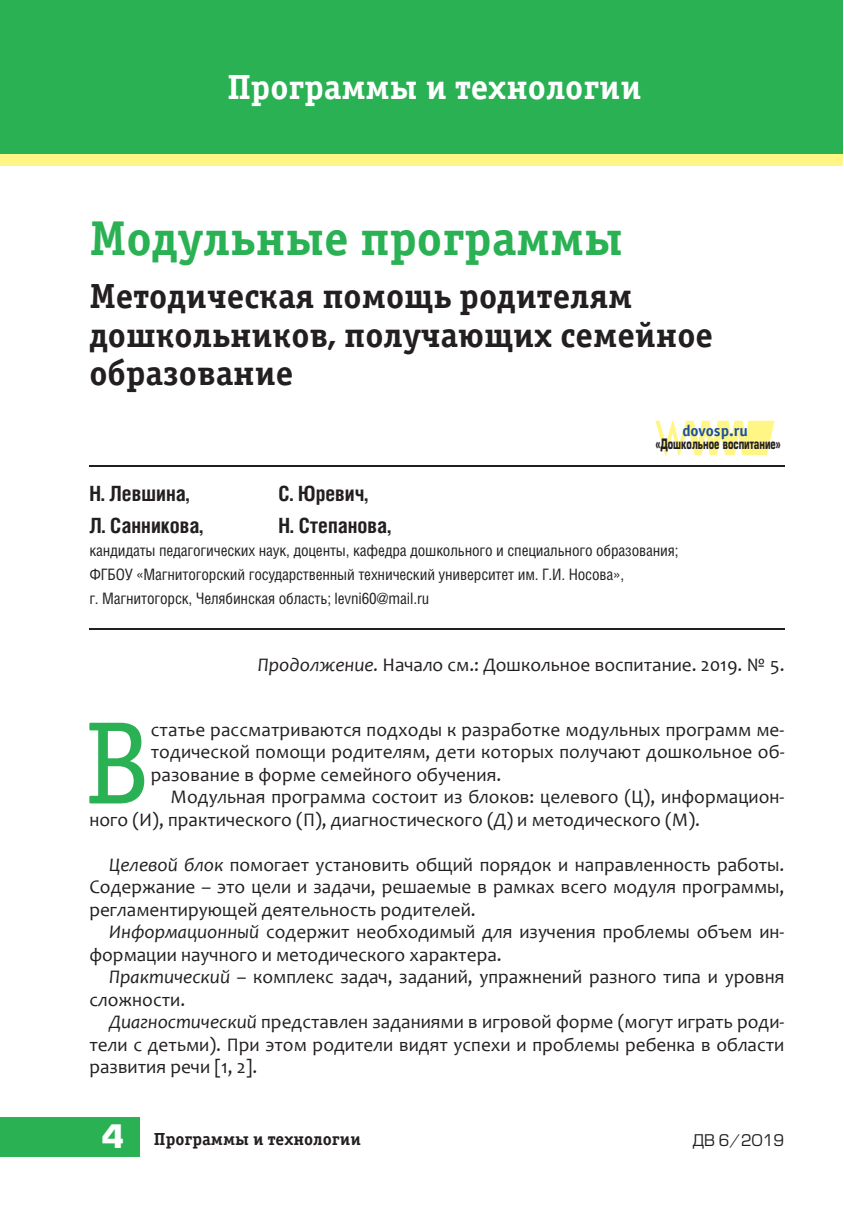
<style>
.page{position:relative;width:844px;height:1216px;background:#fff}
.page>*{position:absolute;margin:0;border:0;box-sizing:border-box;transform-origin:0 0}
.t1{font:117.77px "Officina Serif Book ITC";color:#29b154}
.t2{font:49px "Officina Serif Bold ITC";color:#29b154}
.t3{font:35px/38.5px "Officina Serif Bold ITC";color:#231f20}
.t4{font:35px "Officina Serif Bold ITC";color:#fff}
.t5{font:700 21px "Helios Cond";color:#231f20}
.t6{font:19.25px/22.4px "Candara";color:#231f20;text-align:justify}
.t7{font:17.5px "Officina Serif Bold ITC";color:#231f20}
.t8{font:15.75px/23.6px "Helios Cond";letter-spacing:-.01em;color:#231f20}
.t9{font:15.75px "Officina Sans Bold ITC";color:#1a50a3}
.t10{font:15.75px "Europe";color:#231f20}
.t11{font:700 14px "Europe";color:#231f20;scale:.65 1}
.s1{font-style:italic}
.s2{font-family:"Europe";font-weight:700;font-size:31.5px;color:#fff}
</style>
<div class="page">
<div style="left:0;top:1116px;width:139px;height:40px;background:#29b154"></div>
<hr style="left:89px;top:465px;width:695px;height:1px;background:#231f20">
<hr style="left:89px;top:628px;width:695px;height:1px;background:#231f20">
<div style="left:0;top:141px;width:842px;height:25px;background:#fff685"></div>
<div style="left:0;top:0;width:842px;height:154px;background:#29b154"></div>
<svg style="left:655px;top:420px;width:119px;height:35px"></svg>
<h3 class="t4" style="left:227px;top:66px;width:415px">Программы и технологии</h3>
<h2 class="t2" style="left:89px;top:208px;width:535px">Модульные программы</h2>
<h3 class="t3" style="left:89px;top:277px;width:625px">Методическая помощь родителям дошкольников, получающих семейное образование</h3>
<p class="t9" style="left:682px;top:420px;width:67px">dovosp.ru</p>
<p class="t11" style="left:655px;top:435px;width:195px">«Дошкольное воспитание»</p>
<p class="t5" style="left:89px;top:481px;width:101px">Н. Левшина,</p>
<p class="t5" style="left:278px;top:481px;width:91px">С. Юревич,</p>
<p class="t5" style="left:89px;top:512px;width:115px">Л. Санникова,</p>
<p class="t5" style="left:278px;top:512px;width:114px">Н. Степанова,</p>
<p class="t8" style="left:89px;top:538px;width:590px">кандидаты педагогических наук, доценты, кафедра дошкольного и специального образования;<br>ФГБОУ «Магнитогорский государственный технический университет им. Г.И. Носова»,<br>г. Магнитогорск, Челябинская область; levni60@mail.ru</p>
<p class="t6" style="left:258px;top:653px;width:528px"><span class="s1">Продолжение.</span> Начало см.: Дошкольное воспитание. 2019. № 5.</p>
<h1 class="t1" style="left:85px;top:696px;width:67px">В</h1>
<p class="t6" style="left:151px;top:718px;width:635px">статье рассматриваются подходы к разработке модульных программ ме&shy;тодической помощи родителям, дети которых получают дошкольное об&shy;разование в форме семейного обучения.</p>
<p class="t6" style="left:89px;top:785px;width:696px;text-indent:81px">Модульная программа состоит из блоков: целевого (Ц), информацион&shy;ного (И), практического (П), диагностического (Д) и методического (М).</p>
<p class="t6" style="left:89px;top:853px;width:696px;text-indent:20px"><span class="s1">Целевой блок</span> помогает установить общий порядок и направленность работы.<br>Содержание – это цели и задачи, решаемые в рамках всего модуля программы, регламентирующей деятельность родителей.</p>
<p class="t6" style="left:89px;top:920px;width:696px;text-indent:20px"><span class="s1">Информационный</span> содержит необходимый для изучения проблемы объем ин&shy;формации научного и методического характера.</p>
<p class="t6" style="left:89px;top:965px;width:696px;text-indent:20px"><span class="s1">Практический</span> – комплекс задач, заданий, упражнений разного типа и уровня сложности.</p>
<p class="t6" style="left:89px;top:1010px;width:696px;text-indent:20px"><span class="s1">Диагностический</span> представлен заданиями в игровой форме (могут играть роди&shy;тели с детьми). При этом родители видят успехи и проблемы ребенка в области развития речи [1, 2].</p>
<p class="t7" style="left:102px;top:1128px;width:261px"><span class="s2">4</span> Программы и технологии</p>
<p class="t10" style="left:692px;top:1131px;width:93px">ДВ 6/2019</p>
</div>
